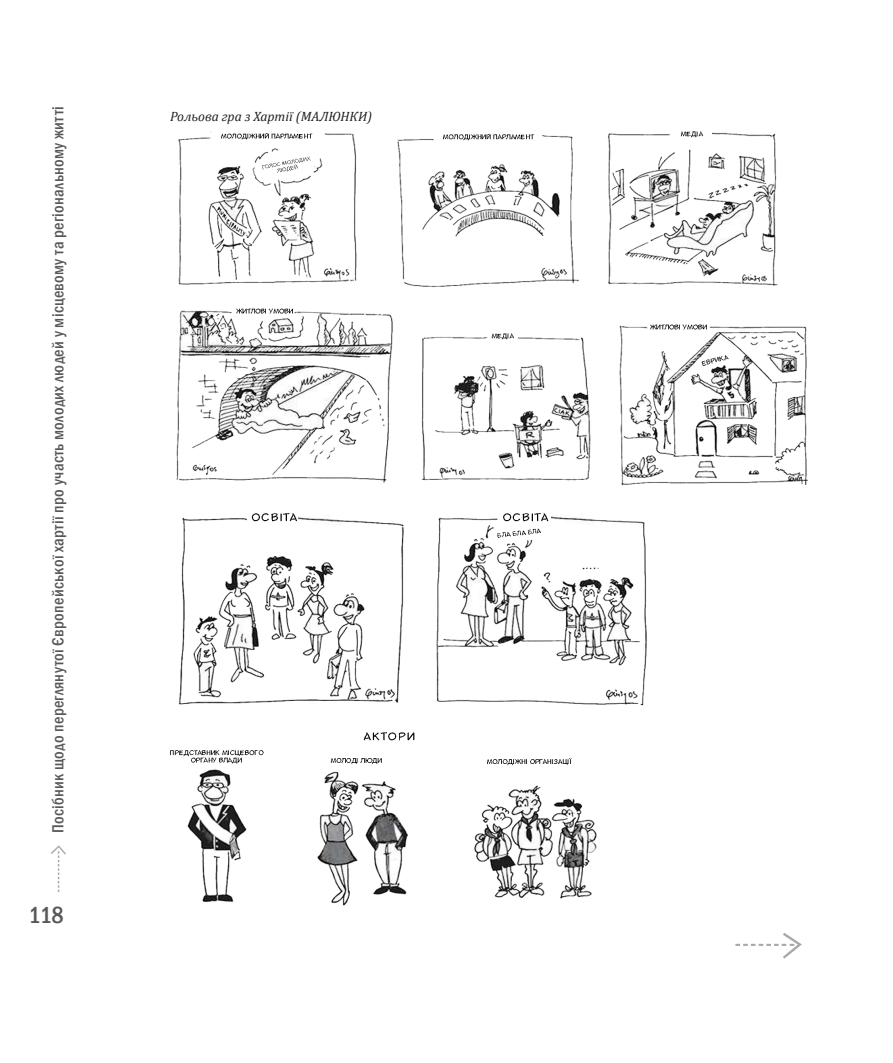
<style>
.page{position:relative;width:893px;height:1063px;background:#fff}
.page>*{position:absolute;margin:0;border:0;box-sizing:border-box;transform-origin:0 0}
.t1{font:500 condensed 24px "Franklin Gothic";color:#57585a}
.t2{font:500 condensed 16.5px "Franklin Gothic";letter-spacing:.02em;color:#57585a}
.Rubrique_italique{font:italic 13.5px "Cambria";color:#231f20}
</style>
<div class="page">
<svg style="left:735px;top:933px;width:67px;height:26px"></svg>
<svg style="left:51px;top:845px;width:15px;height:47px"></svg>
<img style="left:170px;top:131px;width:638px;height:775px">
<p class="t2" style="left:47px;top:833px;width:729px;rotate:-90deg">Посібник щодо переглянутої Європейської хартії про участь молодих людей у місцевому та регіональному житті</p>
<h1 class="t1" style="left:29px;top:899px;width:37px">118</h1>
<p class="Rubrique_italique" style="left:170px;top:107px;width:204px">Рольова гра з Хартії (МАЛЮНКИ)</p>
</div>
